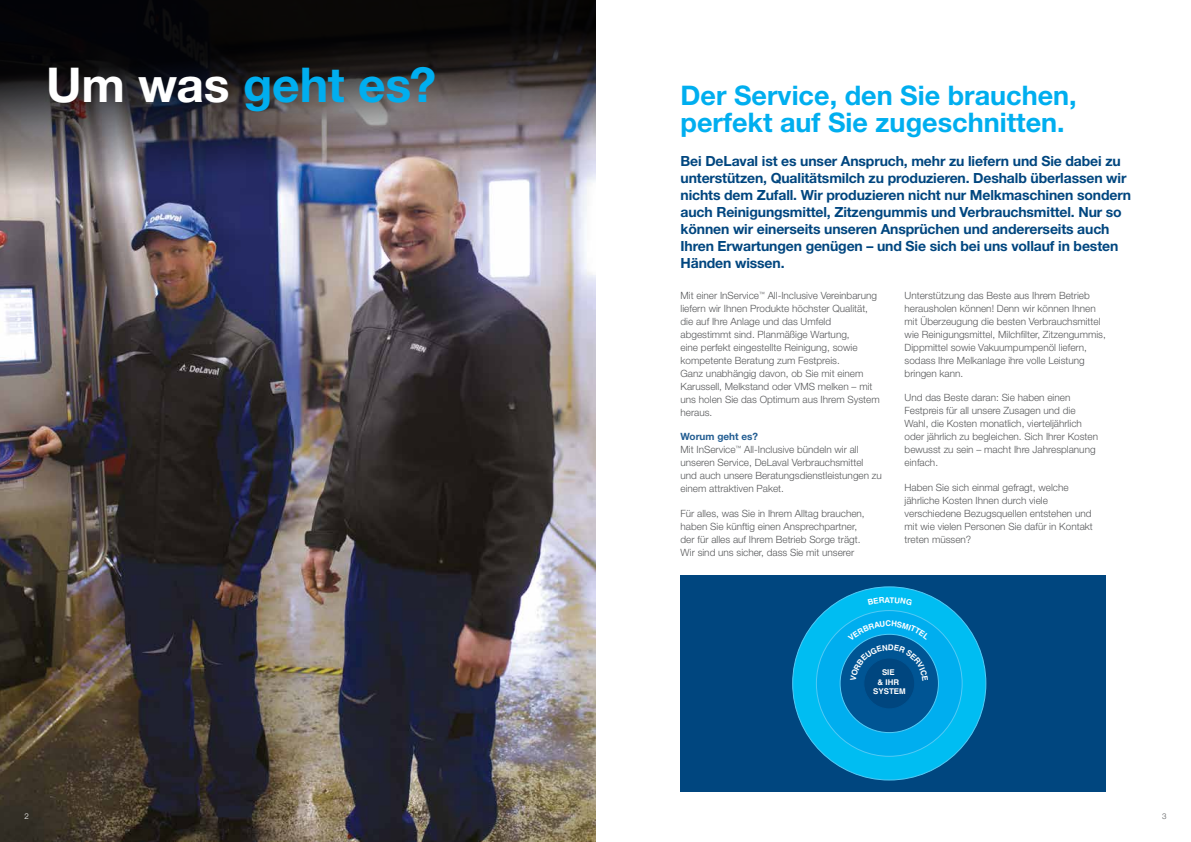
<style>
.page{position:relative;width:1191px;height:842px;background:#fff}
.page>*{position:absolute;margin:0;border:0;box-sizing:border-box;transform-origin:0 0}
.t1{font:700 48px "Helvetica Neue LT Std";letter-spacing:-.005em;color:#00aeef}
.t2{font:700 27px/27px "Helvetica Neue LT Std";color:#00aeef}
.t3{font:700 14px/17px "Helvetica Neue LT Std";letter-spacing:-.01em;color:#00467f}
.t4{font:300 10px/13px "Helvetica Neue LT Std";color:#58595b}
.t5{font:300 8px "Helvetica Neue LT Std";color:#fff}
.t6{font:300 8px "Helvetica Neue LT Std";color:#58595b}
.t7{font:700 7.9px/9.5px "Helvetica";color:#fff;text-align:center}
.s1{color:#fff}
.s2{font-weight:700;color:#225d92}
</style>
<div class="page">
<img style="left:0;top:244px;width:595px;height:598px">
<img style="left:0;top:0;width:595px;height:244px">
<div style="left:680px;top:575px;width:426px;height:217px;background:#00467f"></div>
<div style="left:792px;top:587px;width:194px;height:193px;background:#00bdf2;border-radius:50%"></div>
<div style="left:816px;top:611px;width:146px;height:145px;background:#00aeef;border-radius:50%"></div>
<div style="left:840px;top:634px;width:98px;height:99px;background:#005594;border-radius:50%"></div>
<div style="left:864px;top:658px;width:50px;height:51px;background:#00467f;border-radius:50%"></div>
<div style="left:863px;top:658px;width:52px;height:51px;border:1px solid #005594;border-radius:50%"></div>
<svg style="left:847px;top:620px;width:82px;height:61px"></svg>
<h1 class="t1" style="left:46px;top:55px;width:392px"><span class="s1">Um was</span> geht es?</h1>
<h2 class="t2" style="left:680px;top:81px;width:398px">Der Service, den Sie brauchen, perfekt auf Sie zugeschnitten.</h2>
<p class="t3" style="left:680px;top:153px;width:452px">Bei DeLaval ist es unser Anspruch, mehr zu liefern und Sie dabei zu unterstützen, Qualitätsmilch zu produzieren. Deshalb überlassen wir nichts dem Zufall. Wir produzieren nicht nur Melkmaschinen sondern auch Reinigungsmittel, Zitzengummis und Verbrauchsmittel. Nur so können wir einerseits unseren Ansprüchen und andererseits auch Ihren Erwartungen genügen – und Sie sich bei uns vollauf in besten Händen wissen.</p>
<p class="t4" style="left:680px;top:289px;width:201px">Mit einer InService<sup>™</sup> All-Inclusive Vereinbarung liefern wir Ihnen Produkte höchster Qualität, die auf Ihre Anlage und das Umfeld abgestimmt sind. Planmäßige Wartung,<br>eine perfekt eingestellte Reinigung, sowie kompetente Beratung zum Festpreis.<br>Ganz unabhängig davon, ob Sie mit einem Karussell, Melkstand oder VMS melken – mit uns holen Sie das Optimum aus Ihrem System heraus.</p>
<p class="t4" style="left:680px;top:430px;width:203px"><span class="s2">Worum geht es?<br></span>Mit InService<sup>™</sup> All-Inclusive bündeln wir all unseren Service, DeLaval Verbrauchsmittel und auch unsere Beratungsdienstleistungen zu einem attraktiven Paket.</p>
<p class="t4" style="left:680px;top:506px;width:186px">Für alles, was Sie in Ihrem Alltag brauchen, haben Sie künftig einen Ansprechpartner, der für alles auf Ihrem Betrieb Sorge trägt.<br>Wir sind uns sicher, dass Sie mit unserer</p>
<p class="t4" style="left:904px;top:289px;width:203px">Unterstützung das Beste aus Ihrem Betrieb herausholen können! Denn wir können Ihnen mit Überzeugung die besten Verbrauchsmittel wie Reinigungsmittel, Milchfilter, Zitzengummis, Dippmittel sowie Vakuumpumpenöl liefern, sodass Ihre Melkanlage ihre volle Leistung bringen kann.</p>
<p class="t4" style="left:904px;top:391px;width:195px">Und das Beste daran: Sie haben einen Festpreis für all unsere Zusagen und die Wahl, die Kosten monatlich, vierteljährlich oder jährlich zu begleichen. Sich Ihrer Kosten bewusst zu sein – macht Ihre Jahresplanung einfach.</p>
<p class="t4" style="left:904px;top:480px;width:190px">Haben Sie sich einmal gefragt, welche jährliche Kosten Ihnen durch viele verschiedene Bezugsquellen entstehen und mit wie vielen Personen Sie dafür in Kontakt treten müssen?</p>
<p class="t7" style="left:882px;top:668px;width:14px">SIE</p>
<p class="t7" style="left:873px;top:677px;width:34px">&amp; IHR<br>SYSTEM</p>
<p class="t5" style="left:24px;top:811px;width:6px">2</p>
<p class="t6" style="left:1162px;top:811px;width:6px">3</p>
</div>
